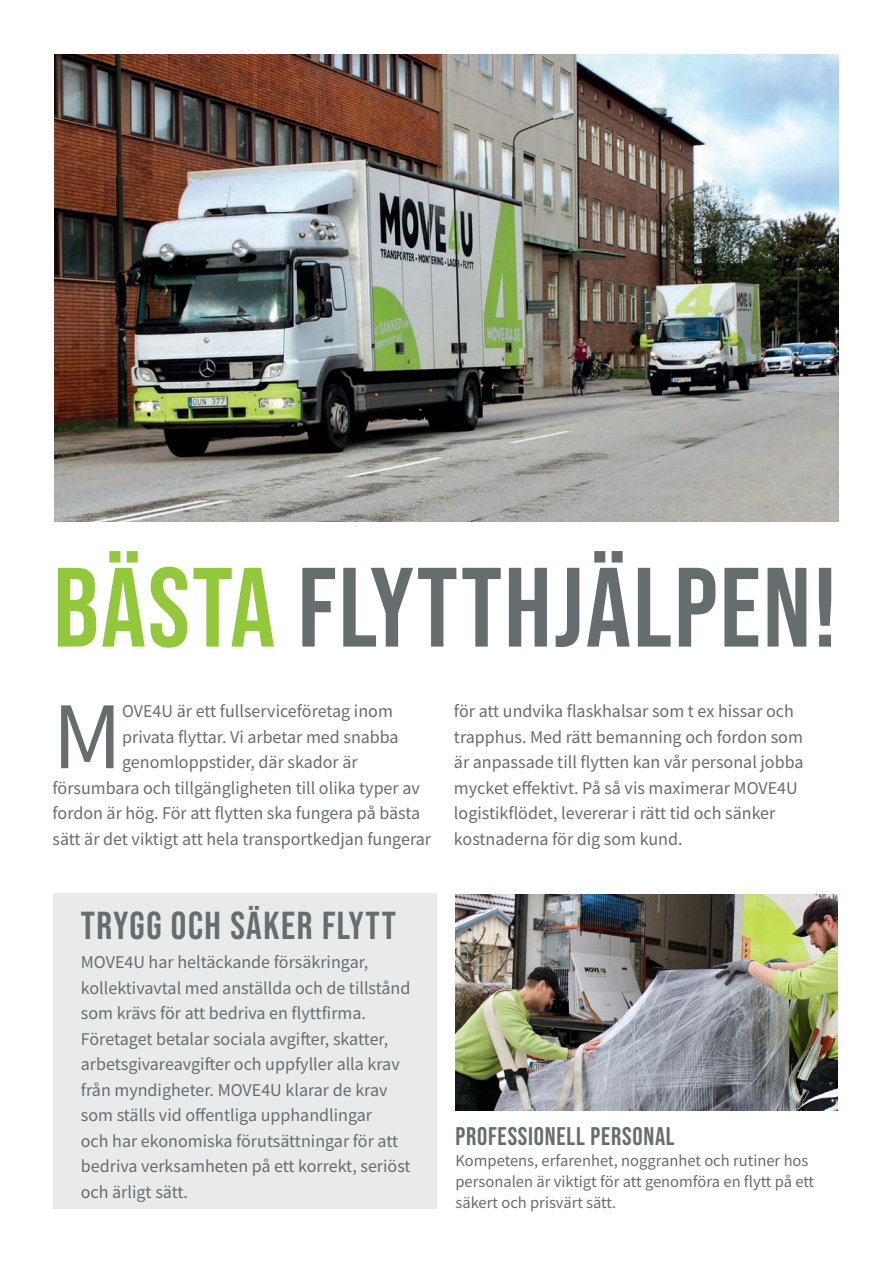
<style>
.page{position:relative;width:893px;height:1263px;background:#fff}
.page>*{position:absolute;margin:0;border:0;box-sizing:border-box;transform-origin:0 0}
.Header_147_Gray{font:112.5px "Bebas Neue";letter-spacing:.02em;color:#666d6f}
.Subtitle_12_Gray{font:95.7px "Source Sans Pro";color:#666d6f}
.Content_11_Gray_SBol{font:39px "Bebas Neue";letter-spacing:.04em;color:#666d6f}
.Small_Header_15_Gray{font:25.5px "Bebas Neue";letter-spacing:.03em;color:#666d6f}
.Subtitle_12_Gray-2{font:18px/25.5px "Source Sans Pro";color:#666d6f}
.Content_9_Gray{font:18px/25.5px "Source Sans Pro";color:#666d6f}
.Content_9_White{font:16.5px/21px "Source Sans Pro";color:#666d6f}
.s1{color:#94c83c}
</style>
<div class="page">
<div style="left:53px;top:893px;width:384px;height:316px;background:#e9eaeb"></div>
<img style="left:54px;top:54px;width:785px;height:468px">
<img style="left:455px;top:895px;width:382px;height:215px">
<p class="Header_147_Gray" style="left:53px;top:544px;width:785px"><span class="s1">BÄSTA</span> FLYTTHJÄLPEN!</p>
<p class="Subtitle_12_Gray" style="left:52px;top:675px;width:71px">M</p>
<p class="Subtitle_12_Gray-2" style="left:122px;top:698px;width:272px">OVE4U är ett fullserviceföretag inom</p>
<p class="Subtitle_12_Gray-2" style="left:122px;top:724px;width:278px">privata flyttar. Vi arbetar med snabba</p>
<p class="Subtitle_12_Gray-2" style="left:122px;top:749px;width:237px">genomloppstider, där skador är</p>
<p class="Subtitle_12_Gray-2" style="left:52px;top:775px;width:369px">försumbara och tillgängligheten till olika typer av</p>
<p class="Subtitle_12_Gray-2" style="left:52px;top:800px;width:369px">fordon är hög. För att flytten ska fungera på bästa</p>
<p class="Subtitle_12_Gray-2" style="left:52px;top:826px;width:380px">sätt är det viktigt att hela transportkedjan fungerar</p>
<p class="Content_11_Gray_SBol" style="left:81px;top:904px;width:317px">TRYGG OCH SÄKER FLYTT</p>
<p class="Content_9_Gray" style="left:81px;top:949px;width:331px">MOVE4U har heltäckande försäkringar, kollektivavtal med anställda och de tillstånd som krävs för att bedriva en flyttfirma.<br>Företaget betalar sociala avgifter, skatter, arbetsgivareavgifter och uppfyller alla krav från myndigheter. MOVE4U klarar de krav som ställs vid offentliga upphandlingar<br>och har ekonomiska förutsättningar för att bedriva verksamheten på ett korrekt, seriöst och ärligt sätt.</p>
<p class="Subtitle_12_Gray-2" style="left:454px;top:698px;width:351px">för att undvika flaskhalsar som t ex hissar och trapphus. Med rätt bemanning och fordon som är anpassade till flytten kan vår personal jobba mycket effektivt. På så vis maximerar MOVE4U logistikflödet, levererar i rätt tid och sänker kostnaderna för dig som kund.</p>
<p class="Small_Header_15_Gray" style="left:455px;top:1122px;width:221px">PROFESSIONELL PERSONAL</p>
<p class="Content_9_White" style="left:455px;top:1150px;width:360px">Kompetens, erfarenhet, noggranhet och rutiner hos personalen är viktigt för att genomföra en flytt på ett säkert och prisvärt sätt.</p>
</div>
